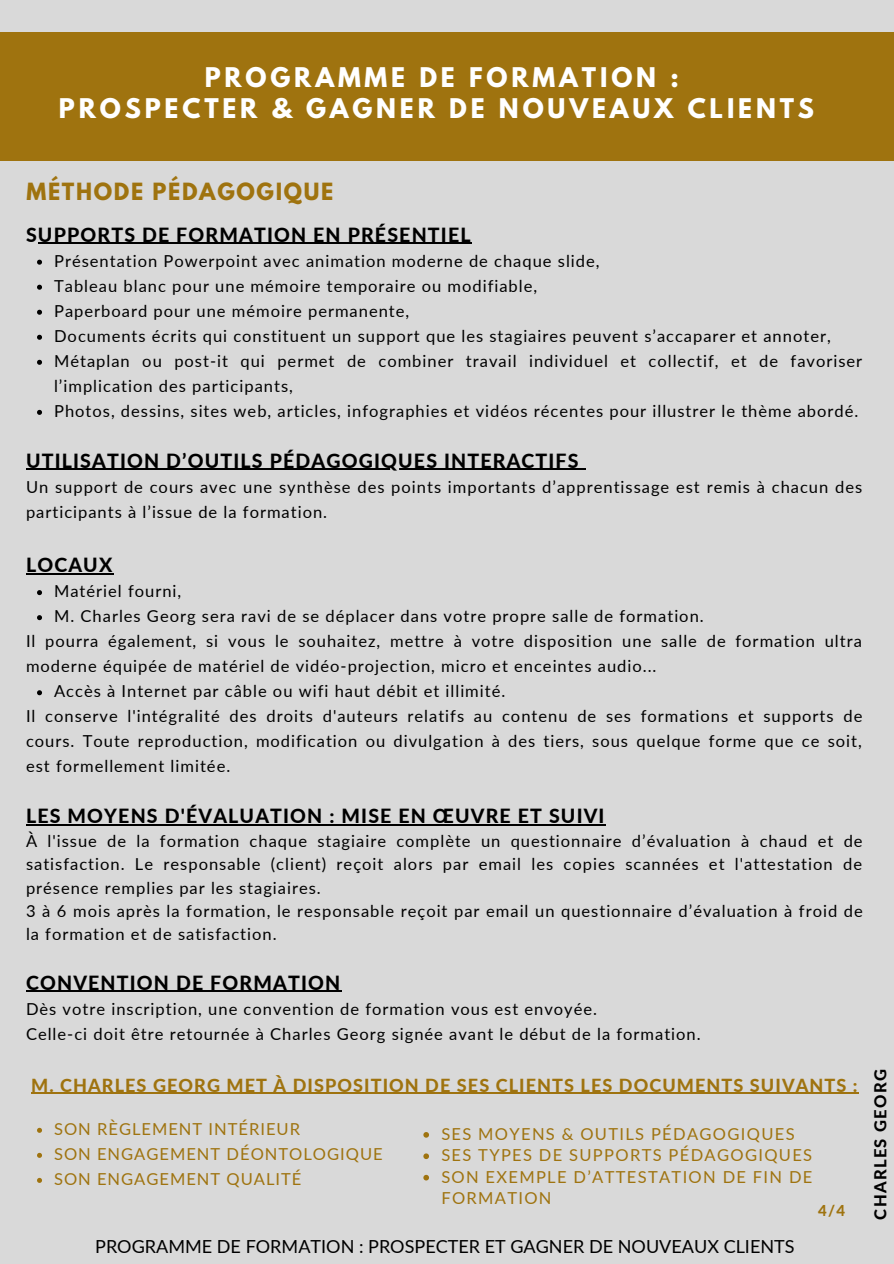
<style>
.page{position:relative;width:894px;height:1264px;background:#fff}
.page>*{position:absolute;margin:0;border:0;box-sizing:border-box;transform-origin:0 0}
.t1{font:700 24px "League Spartan";letter-spacing:.16em;color:#fff}
.t2{font:700 21px "League Spartan";letter-spacing:.08em;color:#9f730f}
.t3{font:800 19.5px "Lato";letter-spacing:.06em;color:#000}
.t4{font:800 18px "Lato";letter-spacing:.06em;color:#9f730f}
.t5{font:18px "Lato";color:#000}
.t6{font:16.5px/25px "Lato";letter-spacing:.06em;color:#000}
.t7{font:16.5px/21.5px "Lato";letter-spacing:.08em;color:#9f730f}
.t8{font:16.5px "Lato";letter-spacing:.06em;color:#9f730f}
.t9{font:800 16.5px "Lato";letter-spacing:.08em;color:#000}
.t10{font:800 15px "Lato";color:#9f730f}
</style>
<div class="page">
<div style="left:0;top:0;width:893px;height:1263px;background:#d9d9d9"></div>
<svg style="left:37px;top:260px;width:5px;height:5px"></svg>
<svg style="left:37px;top:285px;width:5px;height:5px"></svg>
<svg style="left:37px;top:310px;width:5px;height:5px"></svg>
<svg style="left:37px;top:335px;width:5px;height:5px"></svg>
<svg style="left:37px;top:360px;width:5px;height:5px"></svg>
<svg style="left:37px;top:410px;width:5px;height:5px"></svg>
<svg style="left:37px;top:590px;width:5px;height:5px"></svg>
<svg style="left:37px;top:615px;width:5px;height:5px"></svg>
<svg style="left:37px;top:690px;width:5px;height:5px"></svg>
<svg style="left:37px;top:1127px;width:5px;height:5px"></svg>
<svg style="left:37px;top:1152px;width:5px;height:5px"></svg>
<svg style="left:37px;top:1177px;width:5px;height:5px"></svg>
<hr style="left:38px;top:243px;width:433px;height:1px;background:#000">
<hr style="left:26px;top:469px;width:553px;height:1px;background:#000">
<hr style="left:26px;top:573px;width:87px;height:1px;background:#000">
<hr style="left:26px;top:824px;width:579px;height:1px;background:#000">
<hr style="left:26px;top:990px;width:315px;height:1px;background:#000">
<hr style="left:31px;top:1092px;width:827px;height:1px;background:#9f730f">
<div style="left:0;top:32px;width:893px;height:129px;background:#9f730f"></div>
<svg style="left:423px;top:1132px;width:6px;height:5px"></svg>
<svg style="left:423px;top:1153px;width:6px;height:6px"></svg>
<svg style="left:423px;top:1174px;width:6px;height:6px"></svg>
<p class="t1" style="left:205px;top:66px;width:475px">PROGRAMME DE FORMATION :</p>
<p class="t1" style="left:59px;top:96px;width:756px">PROSPECTER &amp; GAGNER DE NOUVEAUX CLIENTS</p>
<p class="t2" style="left:26px;top:181px;width:308px">MÉTHODE PÉDAGOGIQUE</p>
<p class="t3" style="left:26px;top:222px;width:446px">SUPPORTS DE FORMATION EN PRÉSENTIEL</p>
<p class="t6" style="left:54px;top:248px;width:547px">Présentation Powerpoint avec animation moderne de chaque slide,</p>
<p class="t6" style="left:54px;top:273px;width:484px">Tableau blanc pour une mémoire temporaire ou modifiable,</p>
<p class="t6" style="left:54px;top:298px;width:356px">Paperboard pour une mémoire permanente,</p>
<p class="t6" style="left:54px;top:323px;width:778px">Documents écrits qui constituent un support que les stagiaires peuvent s’accaparer et annoter,</p>
<p class="t6" style="left:54px;top:348px;width:809px">Métaplan ou post-it qui permet de combiner travail individuel et collectif, et de favoriser l’implication des participants,</p>
<p class="t6" style="left:54px;top:398px;width:805px">Photos, dessins, sites web, articles, infographies et vidéos récentes pour illustrer le thème abordé.</p>
<p class="t3" style="left:26px;top:448px;width:554px">UTILISATION D’OUTILS PÉDAGOGIQUES INTERACTIFS</p>
<p class="t6" style="left:26px;top:474px;width:837px">Un support de cours avec une synthèse des points importants d’apprentissage est remis à chacun des participants à l’issue de la formation.</p>
<p class="t3" style="left:26px;top:553px;width:88px">LOCAUX</p>
<p class="t6" style="left:54px;top:578px;width:129px">Matériel fourni,</p>
<p class="t6" style="left:54px;top:603px;width:651px">M. Charles Georg sera ravi de se déplacer dans votre propre salle de formation.</p>
<p class="t6" style="left:26px;top:628px;width:837px">Il pourra également, si vous le souhaitez, mettre à votre disposition une salle de formation ultra moderne équipée de matériel de vidéo-projection, micro et enceintes audio...</p>
<p class="t6" style="left:26px;top:703px;width:837px;text-align:justify">Il conserve l'intégralité des droits d'auteurs relatifs au contenu de ses formations et supports de cours. Toute reproduction, modification ou divulgation à des tiers, sous quelque forme que ce soit, est formellement limitée.</p>
<p class="t3" style="left:26px;top:804px;width:580px">LES MOYENS D'ÉVALUATION : MISE EN ŒUVRE ET SUIVI</p>
<p class="t6" style="left:26px;top:829px;width:837px;line-height:23px;text-align:justify">À l'issue de la formation chaque stagiaire complète un questionnaire d’évaluation à chaud et de satisfaction. Le responsable (client) reçoit alors par email les copies scannées et l'attestation de présence remplies par les stagiaires.</p>
<p class="t6" style="left:26px;top:898px;width:838px;line-height:23px">3 à 6 mois après la formation, le responsable reçoit par email un questionnaire d’évaluation à froid de la formation et de satisfaction.</p>
<p class="t3" style="left:26px;top:970px;width:315px">CONVENTION DE FORMATION</p>
<p class="t6" style="left:26px;top:995px;width:572px">Dès votre inscription, une convention de formation vous est envoyée.</p>
<p class="t6" style="left:26px;top:1020px;width:676px">Celle-ci doit être retournée à Charles Georg signée avant le début de la formation.</p>
<p class="t4" style="left:31px;top:1073px;width:827px">M. CHARLES GEORG MET À DISPOSITION DE SES CLIENTS LES DOCUMENTS SUIVANTS :</p>
<p class="t6" style="left:54px;top:678px;width:452px">Accès à Internet par câble ou wifi haut débit et illimité.</p>
<p class="t8" style="left:54px;top:1118px;width:247px">SON RÈGLEMENT INTÉRIEUR</p>
<p class="t8" style="left:54px;top:1143px;width:330px">SON ENGAGEMENT DÉONTOLOGIQUE</p>
<p class="t8" style="left:54px;top:1168px;width:249px">SON ENGAGEMENT QUALITÉ</p>
<p class="t7" style="left:441px;top:1122px;width:355px">SES MOYENS &amp; OUTILS PÉDAGOGIQUES</p>
<p class="t7" style="left:441px;top:1144px;width:372px">SES TYPES DE SUPPORTS PÉDAGOGIQUES</p>
<p class="t7" style="left:441px;top:1165px;width:372px">SON EXEMPLE D’ATTESTATION DE FIN DE<br>FORMATION</p>
<p class="t10" style="left:817px;top:1201px;width:28px">4/4</p>
<p class="t5" style="left:95px;top:1234px;width:700px">PROGRAMME DE FORMATION : PROSPECTER ET GAGNER DE NOUVEAUX CLIENTS</p>
<p class="t9" style="left:870px;top:1219px;width:152px;rotate:-90deg">CHARLES GEORG</p>
</div>
